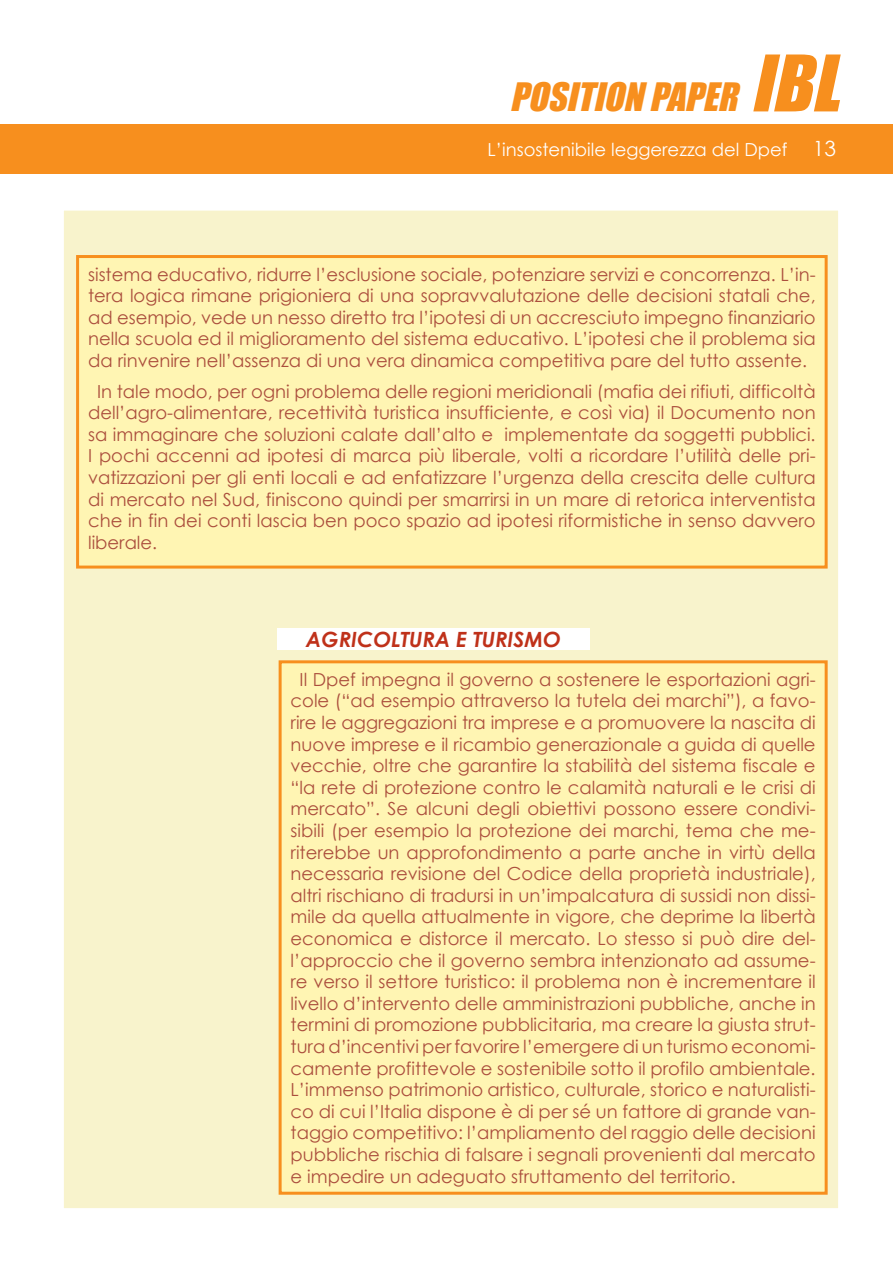
<style>
.page{position:relative;width:893px;height:1263px;background:#fff}
.page>*{position:absolute;margin:0;border:0;box-sizing:border-box;transform-origin:0 0}
.t1{font:italic 36px "Impact";color:#f78f1e}
.t2{font:italic 700 21px "Century Gothic";color:#bf311a}
.t3{font:18px/21.6px "Century Gothic";color:#ab4e3d;text-align:justify}
.t4{font:18px "Century Gothic";color:#fff}
.s1{font-size:72px}
.s2{font-size:21px}
</style>
<div class="page">
<div style="left:0;top:124px;width:893px;height:49px;background:#f78f1e"></div>
<div style="left:63px;top:210px;width:776px;height:998px;background:#f8f3cc"></div>
<div style="left:78px;top:256px;width:748px;height:311px;background:#fff5b3"></div>
<div style="left:76px;top:255px;width:752px;height:313px;border:3px solid #f78f1e"></div>
<div style="left:280px;top:662px;width:546px;height:531px;background:#fff5b3"></div>
<div style="left:279px;top:660px;width:549px;height:535px;border:3px solid #f78f1e"></div>
<div style="left:277px;top:628px;width:313px;height:22px;background:#fff"></div>
<h1 class="t1" style="left:510px;top:75px;width:348px">POSITION PAPER <span class="s1">IBL</span></h1>
<p class="t4" style="left:488px;top:139px;width:350px">L’insostenibile leggerezza del Dpef <span class="s2">13</span></p>
<p class="t3" style="left:88px;top:263px;width:729px">sistema educativo, ridurre l’esclusione sociale, potenziare servizi e concorrenza. L’in&shy;tera logica rimane prigioniera di una sopravvalutazione delle decisioni statali che, ad esempio, vede un nesso diretto tra l’ipotesi di un accresciuto impegno finanziario nella scuola ed il miglioramento del sistema educativo. L’ipotesi che il problema sia da rinvenire nell’assenza di una vera dinamica competitiva pare del tutto assente.</p>
<p class="t3" style="left:88px;top:380px;width:729px;text-indent:9px">In tale modo, per ogni problema delle regioni meridionali (mafia dei rifiuti, difficoltà dell’agro-alimentare, recettività turistica insufficiente, e così via) il Documento non sa immaginare che soluzioni calate dall’alto e implementate da soggetti pubblici.<br>I pochi accenni ad ipotesi di marca più liberale, volti a ricordare l’utilità delle pri&shy;vatizzazioni per gli enti locali e ad enfatizzare l’urgenza della crescita delle cultura di mercato nel Sud, finiscono quindi per smarrirsi in un mare di retorica interventista che in fin dei conti lascia ben poco spazio ad ipotesi riformistiche in senso davvero liberale.</p>
<p class="t2" style="left:306px;top:626px;width:225px">AGRICOLTURA E TURISMO</p>
<p class="t3" style="left:291px;top:668px;width:527px;text-indent:9px">Il Dpef impegna il governo a sostenere le esportazioni agri&shy;cole (“ad esempio attraverso la tutela dei marchi”), a favo&shy;rire le aggregazioni tra imprese e a promuovere la nascita di nuove imprese e il ricambio generazionale a guida di quelle vecchie, oltre che garantire la stabilità del sistema fiscale e “la rete di protezione contro le calamità naturali e le crisi di mercato”. Se alcuni degli obiettivi possono essere condivi&shy;sibili (per esempio la protezione dei marchi, tema che me&shy;riterebbe un approfondimento a parte anche in virtù della necessaria revisione del Codice della proprietà industriale), altri rischiano di tradursi in un’impalcatura di sussidi non dissi&shy;mile da quella attualmente in vigore, che deprime la libertà economica e distorce il mercato. Lo stesso si può dire del&shy;l’approccio che il governo sembra intenzionato ad assume&shy;re verso il settore turistico: il problema non è incrementare il livello d’intervento delle amministrazioni pubbliche, anche in termini di promozione pubblicitaria, ma creare la giusta strut&shy;tura d’incentivi per favorire l’emergere di un turismo economi&shy;camente profittevole e sostenibile sotto il profilo ambientale.<br>L’immenso patrimonio artistico, culturale, storico e naturalisti&shy;co di cui l’Italia dispone è di per sé un fattore di grande van&shy;taggio competitivo: l’ampliamento del raggio delle decisioni pubbliche rischia di falsare i segnali provenienti dal mercato e impedire un adeguato sfruttamento del territorio.</p>
</div>
